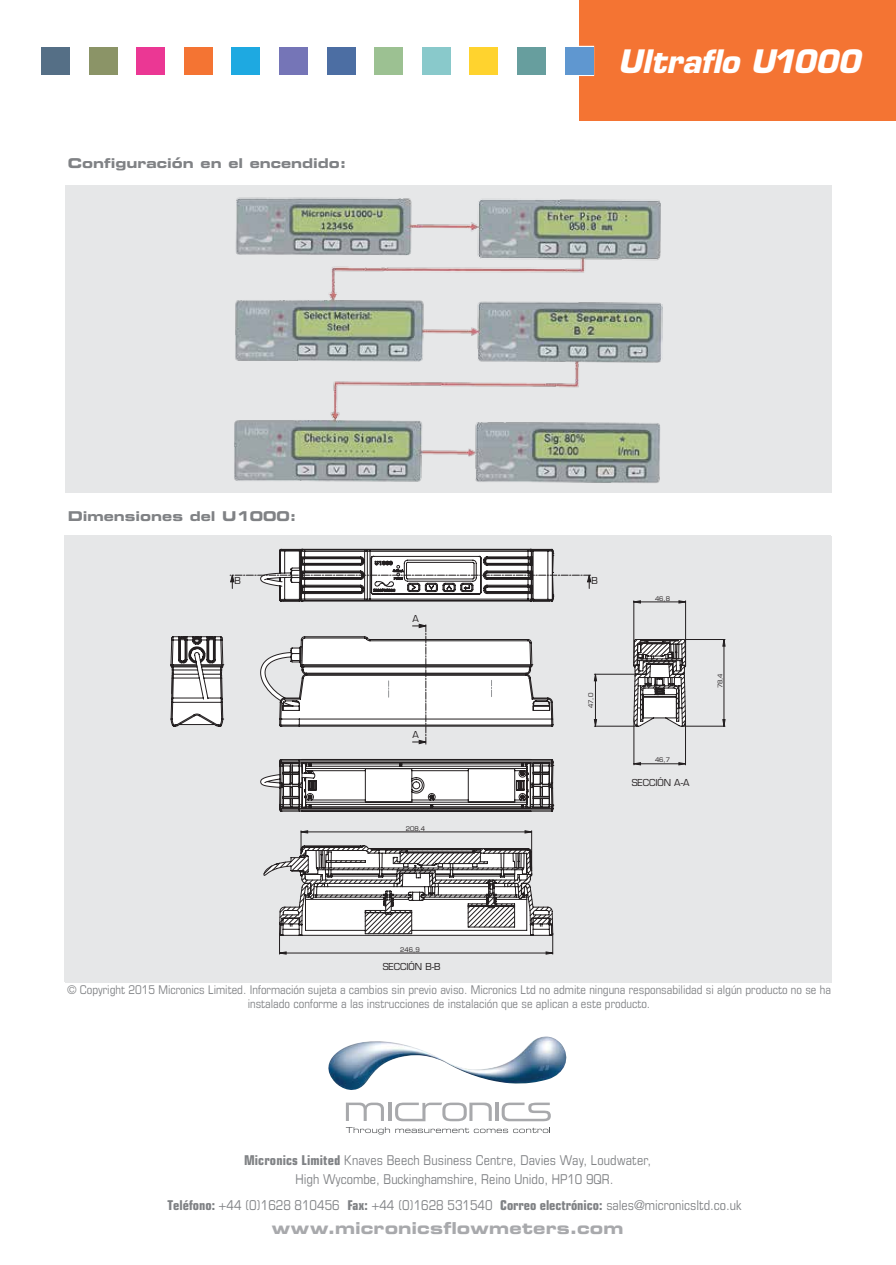
<style>
.page{position:relative;width:896px;height:1265px;background:#fff}
.page>*{position:absolute;margin:0;border:0;box-sizing:border-box;transform-origin:0 0}
.t1{font:italic 700 31.5px "Eurostile";letter-spacing:-.015em;color:#fff}
.t2{font:16.5px "Eurostile Bold Extended Two";letter-spacing:.01em;color:#a8a9ac}
.t3{font:condensed 13.5px "Eurostile";color:#808285}
.t4{font:13.5px "Eurostile Bold Extended Two";color:#808285}
.t5{font:condensed 12px/14.4px "Eurostile";color:#808285;text-align:center}
.t6{font:9.3px "Eurostile";color:#231f20}
.t7{font:6.3px "Eurostile";color:#231f20}
.s1{font-weight:700}
</style>
<div class="page">
<svg style="left:346px;top:1102px;width:38px;height:19px"></svg>
<hr style="left:388px;top:1103px;width:3px;height:18px;background:#a8a9ac">
<svg style="left:395px;top:1102px;width:96px;height:19px"></svg>
<hr style="left:495px;top:1103px;width:3px;height:18px;background:#a8a9ac">
<svg style="left:501px;top:1102px;width:49px;height:19px"></svg>
<img style="left:328px;top:1036px;width:239px;height:54px">
<svg style="left:346px;top:1127px;width:204px;height:7px"></svg>
<div style="left:66px;top:185px;width:765px;height:308px;background:#e6e7e8"></div>
<div style="left:579px;top:0;width:316px;height:121px;background:#f47433"></div>
<div style="left:137px;top:47px;width:28px;height:28px;background:#eb3794"></div>
<div style="left:184px;top:47px;width:28px;height:28px;background:#f47433"></div>
<div style="left:232px;top:47px;width:28px;height:28px;background:#1ea9e1"></div>
<div style="left:279px;top:47px;width:28px;height:28px;background:#7575b7"></div>
<div style="left:327px;top:47px;width:28px;height:28px;background:#4c6ea3"></div>
<div style="left:374px;top:47px;width:28px;height:28px;background:#9cc192"></div>
<div style="left:422px;top:47px;width:28px;height:28px;background:#89c9cb"></div>
<div style="left:469px;top:47px;width:28px;height:28px;background:#ffd32e"></div>
<div style="left:517px;top:47px;width:28px;height:28px;background:#679e9e"></div>
<div style="left:563px;top:46px;width:31px;height:30px;border:2px solid #fff"></div>
<div style="left:565px;top:47px;width:28px;height:28px;background:#5f97d0"></div>
<div style="left:41px;top:47px;width:28px;height:28px;background:#556f86"></div>
<div style="left:89px;top:47px;width:28px;height:28px;background:#8b9467"></div>
<img style="left:234px;top:197px;width:428px;height:286px">
<div style="left:66px;top:536px;width:765px;height:446px;background:#e6e7e8"></div>
<hr style="left:633px;top:601px;width:1px;height:64px;background:#231f20">
<hr style="left:685px;top:601px;width:1px;height:62px;background:#231f20">
<hr style="left:633px;top:720px;width:1px;height:45px;background:#231f20">
<hr style="left:685px;top:720px;width:1px;height:45px;background:#231f20">
<hr style="left:594px;top:726px;width:41px;height:1px;background:#231f20">
<hr style="left:594px;top:674px;width:41px;height:1px;background:#231f20">
<hr style="left:684px;top:639px;width:40px;height:1px;background:#231f20">
<hr style="left:682px;top:726px;width:42px;height:1px;background:#231f20">
<svg style="left:633px;top:600px;width:52px;height:3px"></svg>
<svg style="left:633px;top:762px;width:52px;height:3px"></svg>
<svg style="left:593px;top:674px;width:3px;height:52px"></svg>
<svg style="left:722px;top:639px;width:3px;height:87px"></svg>
<svg style="left:171px;top:636px;width:53px;height:91px"></svg>
<svg style="left:260px;top:624px;width:293px;height:120px"></svg>
<svg style="left:230px;top:548px;width:361px;height:54px"></svg>
<svg style="left:633px;top:639px;width:52px;height:87px"></svg>
<svg style="left:260px;top:759px;width:293px;height:53px"></svg>
<svg style="left:263px;top:830px;width:290px;height:124px"></svg>
<p class="t4" style="left:68px;top:154px;width:280px">Configuración en el encendido:</p>
<h1 class="t1" style="left:617px;top:42px;width:244px">Ultraflo U1000</h1>
<p class="t4" style="left:68px;top:506px;width:230px">Dimensiones del U1000:</p>
<p class="t6" style="left:234px;top:575px;width:8px">B</p>
<p class="t6" style="left:591px;top:575px;width:8px">B</p>
<p class="t6" style="left:412px;top:613px;width:8px">A</p>
<p class="t6" style="left:412px;top:729px;width:8px">A</p>
<p class="t7" style="left:405px;top:824px;width:21px">208,4</p>
<p class="t7" style="left:586px;top:708px;width:17px;rotate:-90deg">47,0</p>
<p class="t7" style="left:654px;top:594px;width:17px">46,8</p>
<p class="t7" style="left:654px;top:756px;width:17px">46,7</p>
<p class="t6" style="left:631px;top:777px;width:59px">SECCIÓN A-A</p>
<p class="t7" style="left:716px;top:688px;width:17px;rotate:-90deg">78,4</p>
<p class="t7" style="left:400px;top:945px;width:21px">246,9</p>
<p class="t6" style="left:382px;top:960px;width:59px">SECCIÓN B-B</p>
<p class="t5" style="left:67px;top:982px;width:765px">© Copyright 2015 Micronics Limited. Información sujeta a cambios sin previo aviso. Micronics Ltd no admite ninguna responsabilidad si algún producto no se ha instalado conforme a las instrucciones de instalación que se aplican a este producto.</p>
<p class="t3" style="left:244px;top:1152px;width:408px"><span class="s1">Micronics Limited</span> Knaves Beech Business Centre, Davies Way, Loudwater,</p>
<p class="t3" style="left:295px;top:1171px;width:319px">High Wycombe, Buckinghamshire, Reino Unido, HP10 9QR.</p>
<p class="t3" style="left:167px;top:1197px;width:575px"><span class="s1">Teléfono:</span> +44 (0)1628 810456 <span class="s1">Fax:</span> +44 (0)1628 531540 <span class="s1">Correo electrónico:</span> sales@micronicsltd.co.uk</p>
<h2 class="t2" style="left:272px;top:1216px;width:353px">www.micronicsflowmeters.com</h2>
</div>
